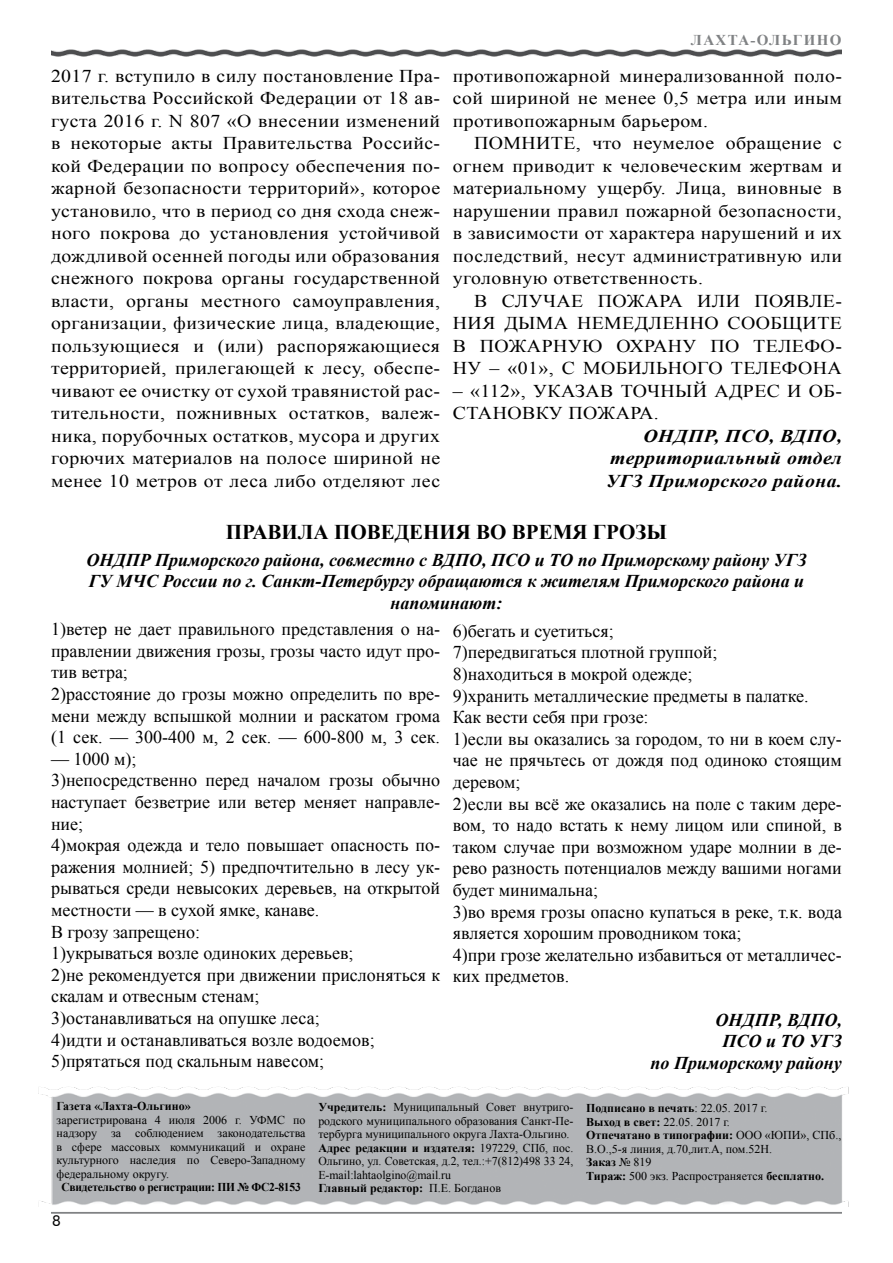
<style>
.page{position:relative;width:893px;height:1263px;background:#fff}
.page>*{position:absolute;margin:0;border:0;box-sizing:border-box;transform-origin:0 0}
.t1{font:700 21px "Times New Roman";color:#000}
.t2{font:18px/21.6px "Times New Roman";color:#000}
.t3{font:18px/22.5px "Times New Roman";color:#000;text-align:justify;scale:1.1 1}
.t4{font:italic 700 18px/21.6px "Times New Roman";color:#000;text-align:center}
.t5{font:italic 700 18px/22.5px "Times New Roman";color:#000;text-align:justify;scale:1.1 1}
.t6{font:18px/22.5px "Times New Roman";letter-spacing:.02em;color:#000;scale:1.1 1}
.t7{font:700 15px "Times New Roman";letter-spacing:.09em;color:#808284}
.t8{font:12px/13.5px "Times New Roman";color:#000}
.t9{font:700 12px "Times New Roman";letter-spacing:-.02em;color:#000;scale:.96 1}
.t10{font:700 12px "Times New Roman";color:#000}
.s1{font-weight:700}
</style>
<div class="page">
<img style="left:51px;top:49px;width:791px;height:8px">
<hr style="left:51px;top:1212px;width:791px;height:1px;background:#808284">
<img style="left:38px;top:1087px;width:811px;height:119px">
<p class="t7" style="left:691px;top:30px;width:152px">ЛАХТА-ОЛЬГИНО</p>
<p class="t3" style="left:51px;top:64px;width:355px">2017 г. вступило в силу постановление Пра&shy;вительства Российской Федерации от 18 ав&shy;густа 2016 г. N 807 «О внесении изменений в некоторые акты Правительства Российс&shy;кой Федерации по вопросу обеспечения по&shy;жарной безопасности территорий», которое установило, что в период со дня схода снеж&shy;ного покрова до установления устойчивой дождливой осенней погоды или образования снежного покрова органы государственной власти, органы местного самоуправления, организации, физические лица, владеющие, пользующиеся и (или) распоряжающиеся территорией, прилегающей к лесу, обеспе&shy;чивают ее очистку от сухой травянистой рас&shy;тительности, пожнивных остатков, валеж&shy;ника, порубочных остатков, мусора и других горючих материалов на полосе шириной не менее 10 метров от леса либо отделяют лес</p>
<p class="t3" style="left:453px;top:64px;width:355px">противопожарной минерализованной поло&shy;сой шириной не менее 0,5 метра или иным противопожарным барьером.</p>
<p class="t3" style="left:453px;top:132px;width:355px;text-indent:21px">ПОМНИТЕ, что неумелое обращение с огнем приводит к человеческим жертвам и материальному ущербу. Лица, виновные в нарушении правил пожарной безопасности, в зависимости от характера нарушений и их последствий, несут административную или уголовную ответственность.</p>
<p class="t3" style="left:453px;top:289px;width:355px;text-indent:21px">В СЛУЧАЕ ПОЖАРА ИЛИ ПОЯВЛЕ-НИЯ ДЫМА НЕМЕДЛЕННО СООБЩИТЕ В ПОЖАРНУЮ ОХРАНУ ПО ТЕЛЕФО-НУ – «01», С МОБИЛЬНОГО ТЕЛЕФОНА</p>
<p class="t6" style="left:453px;top:379px;width:355px">– «112», УКАЗАВ ТОЧНЫЙ АДРЕС И ОБ-<br>СТАНОВКУ ПОЖАРА.</p>
<p class="t5" style="left:606px;top:424px;width:216px;text-indent:38px">ОНДПР, ПСО, ВДПО, территориальный отдел УГЗ Приморского района.</p>
<p class="t1" style="left:226px;top:518px;width:443px">ПРАВИЛА ПОВЕДЕНИЯ ВО ВРЕМЯ ГРОЗЫ</p>
<p class="t4" style="left:86px;top:548px;width:721px">ОНДПР Приморского района, совместно с ВДПО, ПСО и ТО по Приморскому району УГЗ<br>ГУ МЧС России по г. Санкт-Петербургу обращаются к жителям Приморского района и напоминают:</p>
<p class="t2" style="left:453px;top:620px;width:391px">6)бегать и суетиться;<br>7)передвигаться плотной группой;<br>8)находиться в мокрой одежде;<br>9)хранить металлические предметы в палатке.<br>Как вести себя при грозе:<br>1)если вы оказались за городом, то ни в коем слу&shy;чае не прячьтесь от дождя под одиноко стоящим деревом;<br>2)если вы всё же оказались на поле с таким дере&shy;вом, то надо встать к нему лицом или спиной, в таком случае при возможном ударе молнии в де&shy;рево разность потенциалов между вашими ногами будет минимальна;<br>3)во время грозы опасно купаться в реке, т.к. вода является хорошим проводником тока;<br>4)при грозе желательно избавиться от металличес&shy;ких предметов.</p>
<p class="t4" style="left:650px;top:1008px;width:193px;text-align:right">ОНДПР, ВДПО,<br>ПСО и ТО УГЗ<br>по Приморскому району</p>
<p class="t2" style="left:51px;top:618px;width:391px">1)ветер не дает правильного представления о на&shy;правлении движения грозы, грозы часто идут про&shy;тив ветра;<br>2)расстояние до грозы можно определить по вре&shy;мени между вспышкой молнии и раскатом грома (1 сек. — 300-400 м, 2 сек. — 600-800 м, 3 сек.</p>
<p class="t2" style="left:51px;top:748px;width:391px">— 1000 м);<br>3)непосредственно перед началом грозы обычно наступает безветрие или ветер меняет направле&shy;ние;<br>4)мокрая одежда и тело повышает опасность по&shy;ражения молнией; 5) предпочтительно в лесу ук&shy;рываться среди невысоких деревьев, на открытой местности — в сухой ямке, канаве.<br>В грозу запрещено:<br>1)укрываться возле одиноких деревьев;<br>2)не рекомендуется при движении прислоняться к скалам и отвесным стенам;<br>3)останавливаться на опушке леса;<br>4)идти и останавливаться возле водоемов; 5)прятаться под скальным навесом;</p>
<p class="t10" style="left:57px;top:1098px;width:136px">Газета «Лахта-Ольгино»</p>
<p class="t8" style="left:57px;top:1113px;width:250px;text-align:justify">зарегистрирована 4 июля 2006 г. УФМС по надзору за соблюдением законодательства в сфере массовых коммуникаций и охране культурного наследия по Северо-Западному федеральному округу.</p>
<p class="t9" style="left:61px;top:1179px;width:251px">Свидетельство о регистрации: ПИ № ФС2-8153</p>
<p class="t8" style="left:318px;top:1100px;width:257px"><span class="s1">Учредитель:</span> Муниципальный Совет внутриго&shy;родского муниципального образования Санкт-Пе&shy;тербурга муниципального округа Лахта-Ольгино.<br><span class="s1">Адрес редакции и издателя:</span> 197229, СПб, пос.<br>Ольгино, ул. Советская, д.2, тел.:+7(812)498 33 24, E-mail:lahtaolgino@mail.ru<br><span class="s1">Главный редактор:</span> П.Е. Богданов</p>
<p class="t8" style="left:586px;top:1101px;width:257px"><span class="s1">Подписано в печать</span>: 22.05. 2017 г.<br><span class="s1">Выход в свет:</span> 22.05. 2017 г.<br><span class="s1">Отпечатано в типографии:</span> ООО «ЮПИ», СПб., В.О.,5-я линия, д.70,лит.А, пом.52Н.<br><span class="s1">Заказ</span> № 819<br><span class="s1">Тираж:</span> 500 экз. Распространяется <span class="s1">бесплатно.</span></p>
</div>
